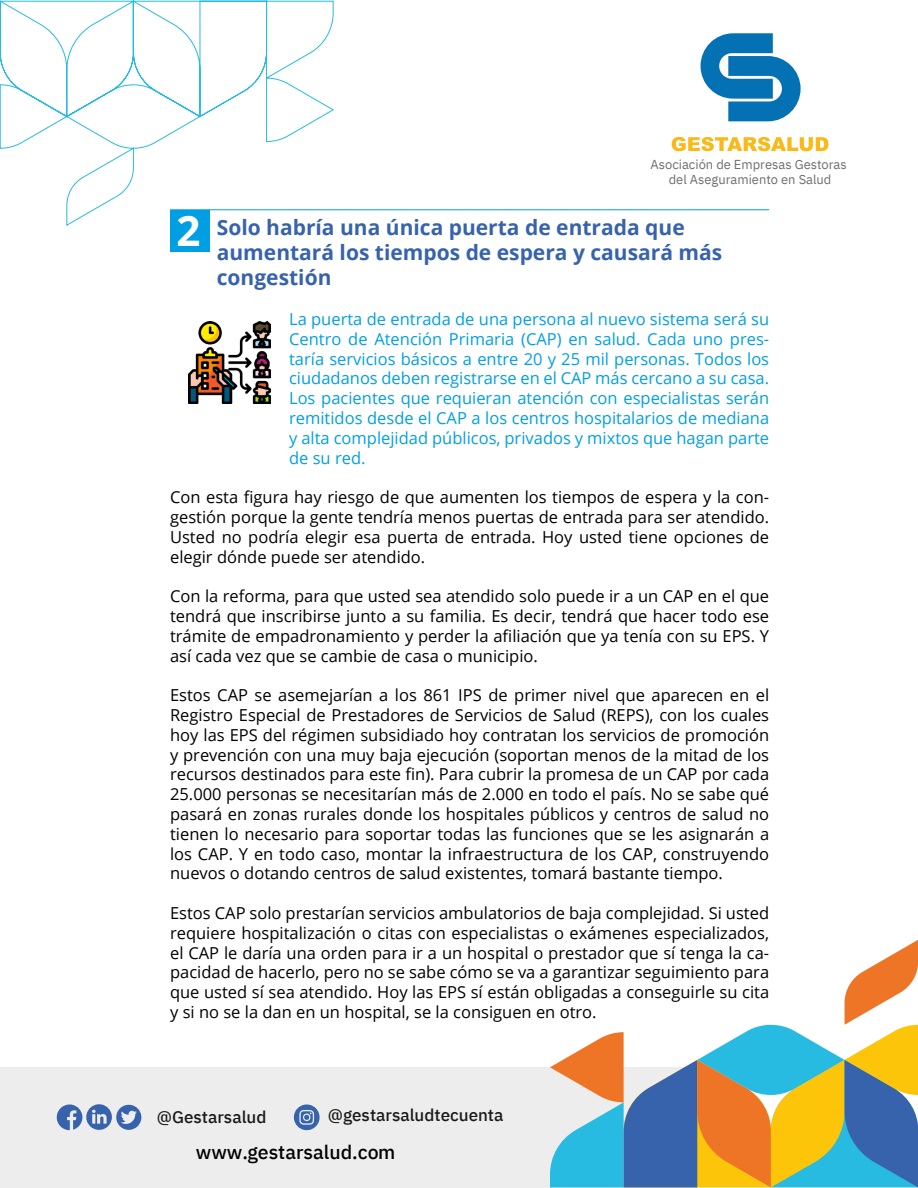
<style>
.page{position:relative;width:918px;height:1188px;background:#fff}
.page>*{position:absolute;margin:0;border:0;box-sizing:border-box;transform-origin:0 0}
.t1{font:700 42px "Open Sans";color:#fff}
.t2{font:700 21px/25.2px "Open Sans";color:#3763ad}
.t3{font:500 19.5px "IBM Plex Sans";color:#000}
.t4{font:500 16.95px "IBM Plex Sans";color:#1a1a1a}
.t5{font:16.5px/19.8px "Open Sans";color:#000;text-align:justify}
.t6{font:16.5px/19.8px "Open Sans";color:#009fe3;text-align:justify}
.t7{font:12.9px/14.2px "IBM Plex Sans";color:#6e6e6f;text-align:center}
</style>
<div class="page">
<div style="left:170px;top:210px;width:39px;height:41px;background:#009fe3"></div>
<img style="left:189px;top:322px;width:81px;height:81px">
<hr style="left:170px;top:209px;width:599px;height:1px;background:#009fe3">
<div style="left:0;top:1067px;width:697px;height:120px;background:#ededed"></div>
<svg style="left:550px;top:940px;width:368px;height:247px"></svg>
<svg style="left:701px;top:33px;width:100px;height:88px"></svg>
<svg style="left:672px;top:137px;width:156px;height:14px"></svg>
<svg style="left:294px;top:1104px;width:26px;height:26px"></svg>
<svg style="left:56px;top:1104px;width:85px;height:26px"></svg>
<svg style="left:0;top:0;width:335px;height:226px"></svg>
<p class="t7" style="left:651px;top:157px;width:198px">Asociación de Empresas Gestoras del Aseguramiento en Salud</p>
<h1 class="t1" style="left:176px;top:201px;width:25px">2</h1>
<p class="t2" style="left:217px;top:214px;width:507px">Solo habría una única puerta de entrada que aumentará los tiempos de espera y causará más congestión</p>
<p class="t6" style="left:289px;top:309px;width:482px">La puerta de entrada de una persona al nuevo sistema será su Centro de Atención Primaria (CAP) en salud. Cada uno pres&shy;taría servicios básicos a entre 20 y 25 mil personas. Todos los ciudadanos deben registrarse en el CAP más cercano a su casa.<br>Los pacientes que requieran atención con especialistas serán remitidos desde el CAP a los centros hospitalarios de mediana y alta complejidad públicos, privados y mixtos que hagan parte de su red.</p>
<p class="t5" style="left:170px;top:487px;width:601px">Con esta figura hay riesgo de que aumenten los tiempos de espera y la con&shy;gestión porque la gente tendría menos puertas de entrada para ser atendido.<br>Usted no podría elegir esa puerta de entrada. Hoy usted tiene opciones de elegir dónde puede ser atendido.</p>
<p class="t5" style="left:170px;top:586px;width:601px">Con la reforma, para que usted sea atendido solo puede ir a un CAP en el que tendrá que inscribirse junto a su familia. Es decir, tendrá que hacer todo ese trámite de empadronamiento y perder la afiliación que ya tenía con su EPS. Y así cada vez que se cambie de casa o municipio.</p>
<p class="t5" style="left:170px;top:685px;width:601px">Estos CAP se asemejarían a los 861 IPS de primer nivel que aparecen en el Registro Especial de Prestadores de Servicios de Salud (REPS), con los cuales hoy las EPS del régimen subsidiado hoy contratan los servicios de promoción y prevención con una muy baja ejecución (soportan menos de la mitad de los recursos destinados para este fin). Para cubrir la promesa de un CAP por cada 25.000 personas se necesitarían más de 2.000 en todo el país. No se sabe qué pasará en zonas rurales donde los hospitales públicos y centros de salud no tienen lo necesario para soportar todas las funciones que se les asignarán a los CAP. Y en todo caso, montar la infraestructura de los CAP, construyendo nuevos o dotando centros de salud existentes, tomará bastante tiempo.</p>
<p class="t5" style="left:170px;top:903px;width:601px">Estos CAP solo prestarían servicios ambulatorios de baja complejidad. Si usted requiere hospitalización o citas con especialistas o exámenes especializados, el CAP le daría una orden para ir a un hospital o prestador que sí tenga la ca&shy;pacidad de hacerlo, pero no se sabe cómo se va a garantizar seguimiento para que usted sí sea atendido. Hoy las EPS sí están obligadas a conseguirle su cita y si no se la dan en un hospital, se la consiguen en otro.</p>
<p class="t4" style="left:157px;top:1104px;width:111px">@Gestarsalud</p>
<p class="t4" style="left:328px;top:1102px;width:177px">@gestarsaludtecuenta</p>
<p class="t3" style="left:196px;top:1137px;width:201px">www.gestarsalud.com</p>
</div>
